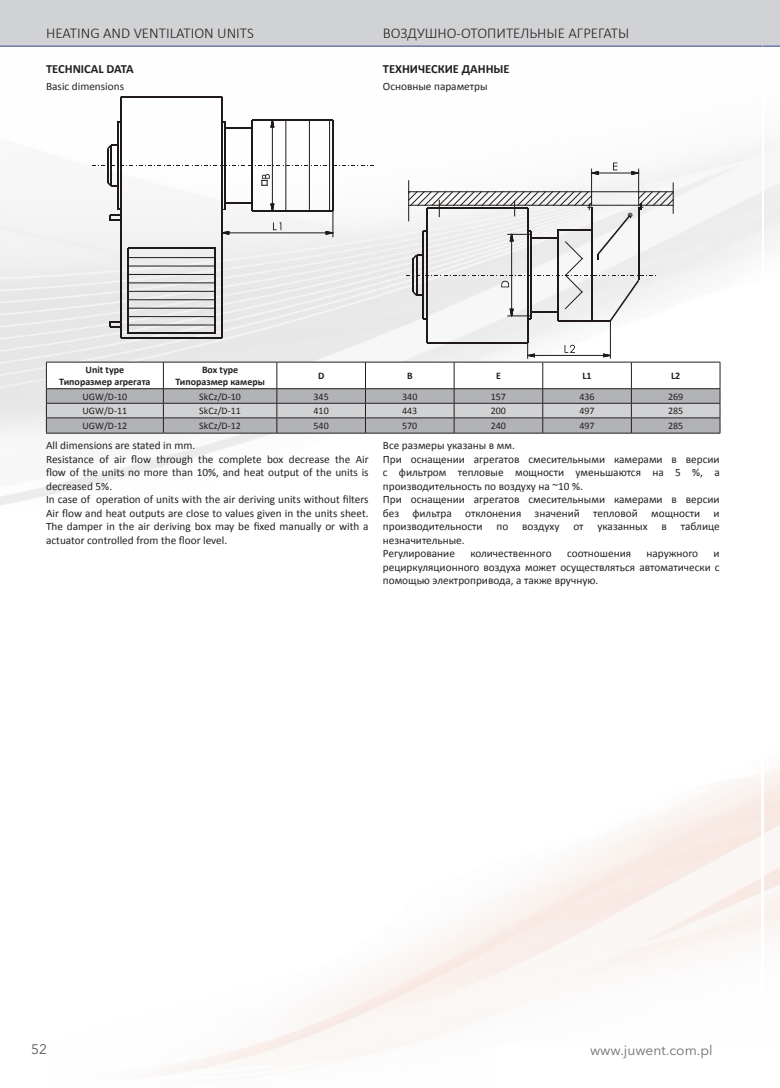
<style>
.page{position:relative;width:780px;height:1088px;background:#fff}
.page>*{position:absolute;margin:0;border:0;box-sizing:border-box;transform-origin:0 0}
.t1{font:300 15px "Calibri";color:#231f20}
.t2{font:13.75px "Avenir Next LT Pro";color:#57585a}
.t3{font:700 12.5px "Calibri";color:#231f20}
.t4{font:11.25px/13.5px "Calibri";color:#231f20}
.t5{font:10px "Calibri";color:#231f20}
.t6{font:700 10px/12px "Calibri";color:#231f20;text-align:center}
</style>
<div class="page">
<img style="left:0;top:96px;width:761px;height:410px">
<div style="left:762px;top:0;width:18px;height:45px;background:#d1d2d4"></div>
<div style="left:0;top:0;width:762px;height:45px;background:#d1d2d4"></div>
<hr style="left:0;top:46px;width:762px;height:1px;background:#0d2169">
<svg style="left:762px;top:46px;width:18px;height:1px"></svg>
<hr style="left:121px;top:96px;width:101px;height:2px;background:#1f1a17">
<hr style="left:121px;top:337px;width:101px;height:1px;background:#1f1a17">
<hr style="left:224px;top:122px;width:2px;height:87px;background:#1f1a17">
<hr style="left:120px;top:97px;width:2px;height:241px;background:#1f1a17">
<hr style="left:221px;top:97px;width:2px;height:241px;background:#1f1a17">
<hr style="left:110px;top:145px;width:2px;height:41px;background:#1f1a17">
<hr style="left:107px;top:149px;width:1px;height:33px;background:#1f1a17">
<hr style="left:117px;top:122px;width:1px;height:87px;background:#1f1a17">
<svg style="left:107px;top:145px;width:10px;height:4px"></svg>
<svg style="left:107px;top:182px;width:10px;height:5px"></svg>
<hr style="left:128px;top:248px;width:87px;height:1px;background:#1f1a17">
<hr style="left:128px;top:333px;width:87px;height:1px;background:#1f1a17">
<hr style="left:127px;top:248px;width:2px;height:85px;background:#1f1a17">
<hr style="left:214px;top:248px;width:2px;height:85px;background:#1f1a17">
<hr style="left:128px;top:324px;width:87px;height:1px;background:#1f1a17">
<hr style="left:128px;top:316px;width:87px;height:1px;background:#1f1a17">
<hr style="left:128px;top:308px;width:87px;height:1px;background:#1f1a17">
<hr style="left:128px;top:299px;width:87px;height:1px;background:#1f1a17">
<hr style="left:128px;top:291px;width:87px;height:1px;background:#1f1a17">
<hr style="left:128px;top:282px;width:87px;height:1px;background:#1f1a17">
<hr style="left:128px;top:274px;width:87px;height:1px;background:#1f1a17">
<hr style="left:128px;top:266px;width:87px;height:1px;background:#1f1a17">
<hr style="left:128px;top:257px;width:87px;height:1px;background:#1f1a17">
<svg style="left:92px;top:165px;width:282px;height:1px"></svg>
<hr style="left:251px;top:120px;width:2px;height:91px;background:#1f1a17">
<hr style="left:285px;top:120px;width:1px;height:91px;background:#1f1a17">
<hr style="left:309px;top:120px;width:1px;height:91px;background:#1f1a17">
<hr style="left:332px;top:120px;width:2px;height:91px;background:#1f1a17">
<hr style="left:329px;top:120px;width:1px;height:91px;background:#1f1a17">
<svg style="left:109px;top:209px;width:11px;height:12px"></svg>
<svg style="left:109px;top:321px;width:11px;height:7px"></svg>
<hr style="left:426px;top:208px;width:1px;height:135px;background:#1f1a17">
<hr style="left:527px;top:208px;width:1px;height:135px;background:#1f1a17">
<hr style="left:427px;top:342px;width:100px;height:1px;background:#1f1a17">
<svg style="left:325px;top:231px;width:7px;height:4px"></svg>
<svg style="left:223px;top:231px;width:6px;height:4px"></svg>
<hr style="left:229px;top:232px;width:97px;height:1px;background:#1f1a17">
<hr style="left:332px;top:204px;width:1px;height:33px;background:#1f1a17">
<svg style="left:273px;top:222px;width:8px;height:8px"></svg>
<hr style="left:225px;top:127px;width:27px;height:2px;background:#1f1a17">
<svg style="left:223px;top:203px;width:28px;height:7px"></svg>
<hr style="left:252px;top:120px;width:81px;height:1px;background:#1f1a17">
<hr style="left:252px;top:210px;width:81px;height:2px;background:#1f1a17">
<hr style="left:610px;top:321px;width:1px;height:37px;background:#1f1a17">
<svg style="left:270px;top:121px;width:4px;height:7px"></svg>
<svg style="left:270px;top:203px;width:4px;height:7px"></svg>
<hr style="left:272px;top:127px;width:1px;height:77px;background:#1f1a17">
<svg style="left:406px;top:163px;width:268px;height:158px"></svg>
<svg style="left:261px;top:174px;width:9px;height:12px"></svg>
<hr style="left:46px;top:433px;width:117px;height:1px;background:#231f20">
<hr style="left:163px;top:433px;width:114px;height:1px;background:#231f20">
<hr style="left:277px;top:433px;width:88px;height:1px;background:#231f20">
<hr style="left:365px;top:433px;width:89px;height:1px;background:#231f20">
<hr style="left:454px;top:433px;width:88px;height:1px;background:#231f20">
<hr style="left:542px;top:433px;width:89px;height:1px;background:#231f20">
<hr style="left:631px;top:433px;width:89px;height:1px;background:#231f20">
<svg style="left:46px;top:343px;width:674px;height:90px"></svg>
<hr style="left:46px;top:417px;width:117px;height:1px;background:#231f20">
<hr style="left:163px;top:417px;width:114px;height:1px;background:#231f20">
<hr style="left:277px;top:417px;width:88px;height:1px;background:#231f20">
<hr style="left:365px;top:417px;width:89px;height:1px;background:#231f20">
<hr style="left:454px;top:417px;width:88px;height:1px;background:#231f20">
<hr style="left:542px;top:417px;width:89px;height:1px;background:#231f20">
<hr style="left:631px;top:417px;width:89px;height:1px;background:#231f20">
<h1 class="t1" style="left:46px;top:24px;width:209px">HEATING AND VENTILATION UNITS</h1>
<h1 class="t1" style="left:383px;top:24px;width:248px">ВОЗДУШНО-ОТОПИТЕЛЬНЫЕ АГРЕГАТЫ</h1>
<p class="t3" style="left:46px;top:61px;width:89px">TECHNICAL DATA</p>
<p class="t4" style="left:46px;top:80px;width:79px">Basic dimensions</p>
<p class="t3" style="left:383px;top:61px;width:128px">ТЕХНИЧЕСКИЕ ДАННЫЕ</p>
<p class="t4" style="left:383px;top:80px;width:106px">Основные параметры</p>
<p class="t6" style="left:59px;top:364px;width:93px">Unit type<br>Типоразмер агрегата</p>
<p class="t6" style="left:175px;top:364px;width:91px">Box type<br>Типоразмер камеры</p>
<p class="t6" style="left:318px;top:370px;width:8px">D</p>
<p class="t6" style="left:407px;top:370px;width:7px">B</p>
<p class="t6" style="left:496px;top:370px;width:6px">E</p>
<p class="t6" style="left:582px;top:370px;width:11px">L1</p>
<p class="t6" style="left:671px;top:370px;width:11px">L2</p>
<p class="t5" style="left:82px;top:390px;width:46px">UGW/D-10</p>
<p class="t5" style="left:199px;top:390px;width:43px">SkCz/D-10</p>
<p class="t5" style="left:313px;top:390px;width:17px">345</p>
<p class="t5" style="left:402px;top:390px;width:17px">340</p>
<p class="t5" style="left:491px;top:390px;width:17px">157</p>
<p class="t5" style="left:579px;top:390px;width:17px">436</p>
<p class="t5" style="left:668px;top:390px;width:17px">269</p>
<p class="t5" style="left:82px;top:405px;width:46px">UGW/D-11</p>
<p class="t5" style="left:199px;top:405px;width:43px">SkCz/D-11</p>
<p class="t5" style="left:313px;top:405px;width:17px">410</p>
<p class="t5" style="left:402px;top:405px;width:17px">443</p>
<p class="t5" style="left:491px;top:405px;width:17px">200</p>
<p class="t5" style="left:579px;top:405px;width:17px">497</p>
<p class="t5" style="left:668px;top:405px;width:17px">285</p>
<p class="t5" style="left:82px;top:420px;width:46px">UGW/D-12</p>
<p class="t5" style="left:199px;top:420px;width:43px">SkCz/D-12</p>
<p class="t5" style="left:313px;top:420px;width:17px">540</p>
<p class="t5" style="left:402px;top:420px;width:17px">570</p>
<p class="t5" style="left:491px;top:420px;width:17px">240</p>
<p class="t5" style="left:579px;top:420px;width:17px">497</p>
<p class="t5" style="left:668px;top:420px;width:17px">285</p>
<p class="t4" style="left:46px;top:438px;width:324px">All dimensions are stated in mm.<br>Resistance of air flow through the complete box decrease the Air flow of the units no more than 10%, and heat output of the units is decreased 5%.<br>In case of operation of units with the air deriving units without filters Air flow and heat outputs are close to values given in the units sheet.<br>The damper in the air deriving box may be fixed manually or with a actuator controlled from the floor level.</p>
<p class="t4" style="left:383px;top:438px;width:338px">Все размеры указаны в мм.<br>При оснащении агрегатов смесительными камерами в версии с фильтром тепловые мощности уменьшаются на 5 %, а производительность по воздуху на ~10 %.<br>При оснащении агрегатов смесительными камерами в версии без фильтра отклонения значений тепловой мощности и производительности по воздуху от указанных в таблице незначительные.<br>Регулирование</p>
<p class="t4" style="left:470px;top:546px;width:83px">количественного</p>
<p class="t4" style="left:567px;top:546px;width:66px">соотношения</p>
<p class="t4" style="left:646px;top:546px;width:53px">наружного</p>
<p class="t4" style="left:383px;top:546px;width:338px;text-align:justify;text-indent:331px">и рециркуляционного воздуха может осуществляться автоматически с помощью электропривода, а также вручную.</p>
<p class="t2" style="left:31px;top:1041px;width:17px">52</p>
<p class="t2" style="left:590px;top:1042px;width:124px">www.juwent.com.pl</p>
</div>
